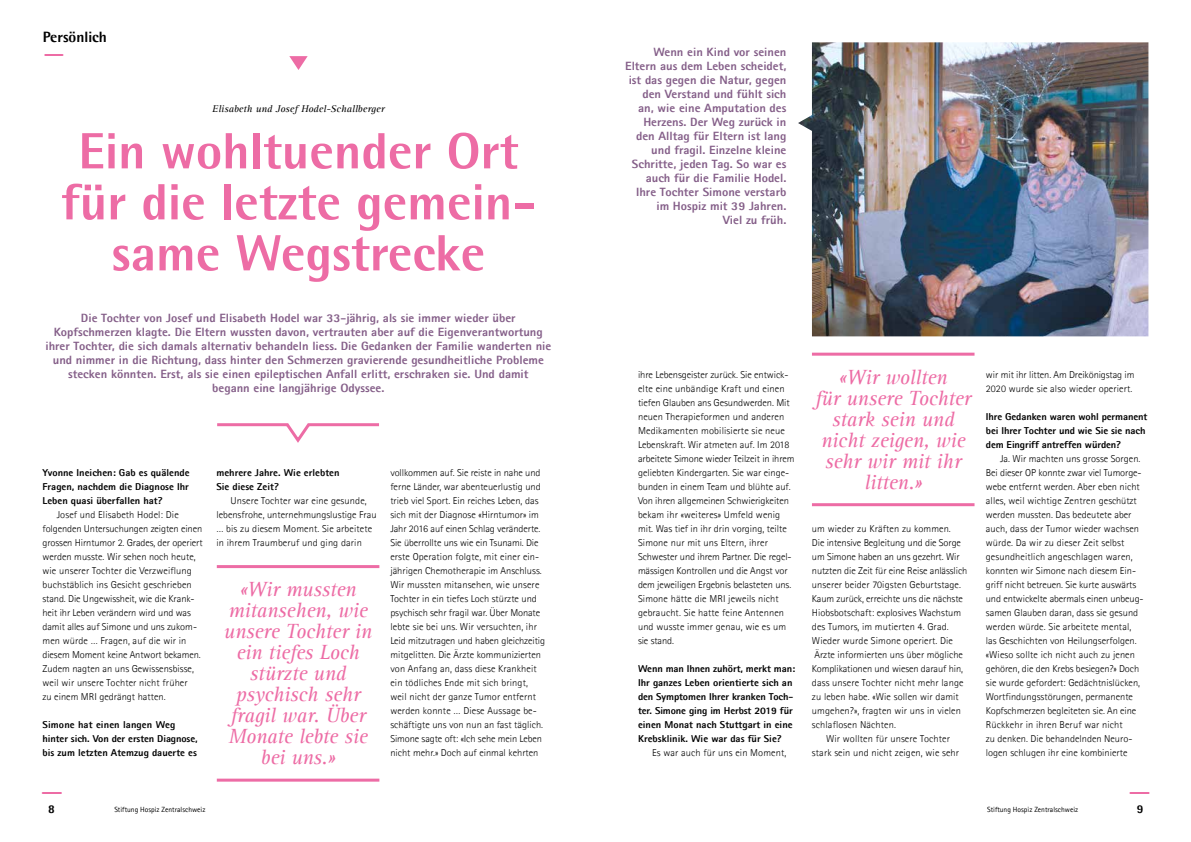
<style>
.page{position:relative;width:1191px;height:842px;background:#fff}
.page>*{position:absolute;margin:0;border:0;box-sizing:border-box;transform-origin:0 0}
.t1{font:800 51px/51px "Agfa Rotis Semisans";color:#ed6ca5;text-align:center}
.t2{font:32px "Agfa Rotis Sans Serif";color:#ed6ca5;scale:1.05 1}
.t3{font:300 32px "Agfa Rotis Sans Serif";color:#ed6ca5;scale:1.05 1}
.t4{font:italic 21px/21px "Agfa Rotis Serif";letter-spacing:-.01em;color:#ed6ca5;text-align:center}
.t5{font:800 15px "Agfa Rotis Semisans";color:#000}
.t6{font:800 12px/14px "Agfa Rotis Sans Serif";color:#845e88;text-align:center;scale:1.05 1}
.t7{font:800 12px "Agfa Rotis Semisans";color:#000}
.t8{font:300 10px/14px "Agfa Rotis Sans Serif";color:#000;scale:1.04 1}
.t9{font:300 10px/14px "Agfa Rotis Sans Serif";color:#000;scale:1.05 1}
.t10{font:800 10px/14px "Agfa Rotis Sans Serif";color:#000;scale:1.05 1}
.t11{font:italic 10px "Agfa Rotis Serif";color:#000;scale:1.06 1}
.t12{font:7.5px "Agfa Rotis Sans Serif";color:#000}
</style>
<div class="page">
<svg style="left:289px;top:56px;width:19px;height:14px"></svg>
<svg style="left:217px;top:423px;width:162px;height:20px"></svg>
<hr style="left:217px;top:565px;width:162px;height:3px;background:#ed6ca5">
<hr style="left:217px;top:779px;width:162px;height:3px;background:#ed6ca5">
<hr style="left:812px;top:353px;width:162px;height:3px;background:#ed6ca5">
<hr style="left:812px;top:503px;width:162px;height:3px;background:#ed6ca5">
<img style="left:798px;top:42px;width:350px;height:294px">
<h3 class="t5" style="left:43px;top:28px;width:66px">Persönlich</h3>
<h2 class="t3" style="left:43px;top:34px;width:23px">—</h2>
<p class="t11" style="left:212px;top:103px;width:164px">Elisabeth und Josef Hodel-Schallberger</p>
<h1 class="t1" style="left:61px;top:125px;width:476px">Ein wohltuender Ort für die letzte gemein&shy;same Wegstrecke</h1>
<p class="t6" style="left:45px;top:311px;width:483px">Die Tochter von Josef und Elisabeth Hodel war 33-jährig, als sie immer wieder über Kopfschmerzen klagte. Die Eltern wussten davon, vertrauten aber auf die Eigenverantwortung ihrer Tochter, die sich damals alternativ behandeln liess. Die Gedanken der Familie wanderten nie und nimmer in die Richtung, dass hinter den Schmerzen gravierende gesundheitliche Probleme stecken könnten. Erst, als sie einen epileptischen Anfall erlitt, erschraken sie. Und damit<br>begann eine langjährige Odyssee.</p>
<p class="t10" style="left:43px;top:466px;width:141px;text-align:justify">Yvonne Ineichen: Gab es quälende Fragen, nachdem die Diagnose Ihr Leben quasi überfallen hat?</p>
<p class="t8" style="left:43px;top:508px;width:155px;text-indent:14px">Josef und Elisabeth Hodel: Die folgenden Untersuchungen zeigten einen grossen Hirntumor 2. Grades, der operiert werden musste. Wir sehen noch heute, wie unserer Tochter die Verzweiflung buchstäblich ins Gesicht geschrieben stand. Die Ungewissheit, wie die Krank&shy;heit ihr Leben verändern wird und was damit alles auf Simone und uns zukom&shy;men würde … Fragen, auf die wir in diesem Moment keine Antwort bekamen.<br>Zudem nagten an uns Gewissensbisse, weil wir unsere Tochter nicht früher<br>zu einem MRI gedrängt hatten.</p>
<p class="t10" style="left:43px;top:718px;width:149px">Simone hat einen langen Weg hinter sich. Von der ersten Diagnose, bis zum letzten Atemzug dauerte es</p>
<p class="t10" style="left:216px;top:466px;width:119px">mehrere Jahre. Wie erlebten<br>Sie diese Zeit?</p>
<p class="t8" style="left:216px;top:494px;width:155px;text-indent:14px">Unsere Tochter war eine gesunde, lebensfrohe, unternehmungslustige Frau … bis zu diesem Moment. Sie arbeitete in ihrem Traumberuf und ging darin</p>
<h3 class="t4" style="left:224px;top:580px;width:150px">«Wir mussten mitansehen, wie unsere Tochter in ein tiefes Loch stürzte und psychisch sehr fragil war. Über<br>Monate lebte sie bei uns.»</h3>
<p class="t8" style="left:390px;top:466px;width:150px">vollkommen auf. Sie reiste in nahe und ferne Länder, war abenteuerlustig und trieb viel Sport. Ein reiches Leben, das sich mit der Diagnose «Hirntumor» im Jahr 2016 auf einen Schlag veränderte.<br>Sie überrollte uns wie ein Tsunami. Die erste Operation folgte, mit einer ein&shy;jährigen Chemotherapie im Anschluss.<br>Wir mussten mitansehen, wie unsere Tochter in ein tiefes Loch stürzte und psychisch sehr fragil war. Über Monate lebte sie bei uns. Wir versuchten, ihr Leid mitzutragen und haben gleichzeitig mitgelitten. Die Ärzte kommunizierten von Anfang an, dass diese Krankheit ein tödliches Ende mit sich bringt, weil nicht der ganze Tumor entfernt werden konnte … Diese Aussage be&shy;schäftigte uns von nun an fast täglich.<br>Simone sagte oft: «Ich sehe mein Leben nicht mehr.» Doch auf einmal kehrten</p>
<p class="t6" style="left:625px;top:45px;width:155px;text-align:right">Wenn ein Kind vor seinen<br>Eltern aus dem Leben scheidet, ist das gegen die Natur, gegen den Verstand und fühlt sich an, wie eine Amputation des<br>Herzens. Der Weg zurück in den Alltag für Eltern ist lang und fragil. Einzelne kleine<br>Schritte, jeden Tag. So war es auch für die Familie Hodel.<br>Ihre Tochter Simone verstarb im Hospiz mit 39 Jahren.<br>Viel zu früh.</p>
<p class="t9" style="left:638px;top:368px;width:151px">ihre Lebensgeister zurück. Sie entwick&shy;elte eine unbändige Kraft und einen tiefen Glauben ans Gesundwerden. Mit neuen Therapieformen und anderen Medikamenten mobilisierte sie neue Lebenskraft. Wir atmeten auf. Im 2018 arbeitete Simone wieder Teilzeit in ihrem geliebten Kindergarten. Sie war einge&shy;bunden in einem Team und blühte auf.<br>Von ihren allgemeinen Schwierigkeiten bekam ihr «weiteres» Umfeld wenig mit. Was tief in ihr drin vorging, teilte Simone nur mit uns Eltern, ihrer Schwester und ihrem Partner. Die regel&shy;mässigen Kontrollen und die Angst vor dem jeweiligen Ergebnis belasteten uns.<br>Simone hätte die MRI jeweils nicht gebraucht. Sie hatte feine Antennen und wusste immer genau, wie es um sie stand.</p>
<p class="t10" style="left:638px;top:662px;width:151px">Wenn man Ihnen zuhört, merkt man:<br>Ihr ganzes Leben orientierte sich an den Symptomen Ihrer kranken Toch&shy;ter. Simone ging im Herbst 2019 für einen Monat nach Stuttgart in eine Krebsklinik. Wie war das für Sie?</p>
<p class="t8" style="left:652px;top:746px;width:130px">Es war auch für uns ein Moment,</p>
<h3 class="t4" style="left:815px;top:367px;width:158px">«Wir wollten<br>für unsere Tochter stark sein und nicht zeigen, wie sehr wir mit ihr litten.»</h3>
<p class="t8" style="left:812px;top:522px;width:135px">um wieder zu Kräften zu kommen.</p>
<p class="t8" style="left:812px;top:536px;width:145px">Die intensive Begleitung und die Sorge</p>
<p class="t8" style="left:812px;top:550px;width:143px">um Simone haben an uns gezehrt. Wir</p>
<p class="t8" style="left:812px;top:564px;width:151px">nutzten die Zeit für eine Reise anlässlich</p>
<p class="t8" style="left:812px;top:578px;width:145px">unserer beider 70igsten Geburtstage.</p>
<p class="t8" style="left:812px;top:592px;width:147px">Kaum zurück, erreichte uns die nächste</p>
<p class="t8" style="left:812px;top:606px;width:145px">Hiobsbotschaft: explosives Wachstum</p>
<p class="t8" style="left:812px;top:620px;width:133px">des Tumors, im mutierten 4. Grad.</p>
<p class="t8" style="left:812px;top:634px;width:137px">Wieder wurde Simone operiert. Die</p>
<p class="t8" style="left:814px;top:648px;width:144px">Ärzte informierten uns über mögliche</p>
<p class="t8" style="left:812px;top:662px;width:147px">Komplikationen und wiesen darauf hin,</p>
<p class="t8" style="left:812px;top:676px;width:147px">dass unsere Tochter nicht mehr lange</p>
<p class="t8" style="left:812px;top:690px;width:143px">zu leben habe. «Wie sollen wir damit</p>
<p class="t8" style="left:812px;top:704px;width:145px">umgehen?», fragten wir uns in vielen</p>
<p class="t8" style="left:812px;top:718px;width:82px">schlaflosen Nächten.</p>
<p class="t8" style="left:826px;top:732px;width:121px">Wir wollten für unsere Tochter</p>
<p class="t8" style="left:812px;top:746px;width:143px">stark sein und nicht zeigen, wie sehr</p>
<p class="t8" style="left:986px;top:368px;width:144px">wir mit ihr litten. Am Dreikönigstag im<br>2020 wurde sie also wieder operiert.</p>
<p class="t10" style="left:986px;top:410px;width:155px">Ihre Gedanken waren wohl permanent bei Ihrer Tochter und wie Sie sie nach dem Eingriff antreffen würden?</p>
<p class="t8" style="left:986px;top:452px;width:153px;text-indent:14px">Ja. Wir machten uns grosse Sorgen.<br>Bei dieser OP konnte zwar viel Tumorge&shy;webe entfernt werden. Aber eben nicht alles, weil wichtige Zentren geschützt werden mussten. Das bedeutete aber auch, dass der Tumor wieder wachsen würde. Da wir zu dieser Zeit selbst gesundheitlich angeschlagen waren, konnten wir Simone nach diesem Ein&shy;griff nicht betreuen. Sie kurte auswärts und entwickelte abermals einen unbeug&shy;samen Glauben daran, dass sie gesund werden würde. Sie arbeitete mental, las Geschichten von Heilungserfolgen. «Wieso sollte ich nicht auch zu jenen gehören, die den Krebs besiegen?» Doch sie wurde gefordert: Gedächtnislücken, Wortfindungsstörungen, permanente Kopfschmerzen begleiteten sie. An eine Rückkehr in ihren Beruf war nicht<br>zu denken. Die behandelnden Neuro&shy;logen schlugen ihr eine kombinierte</p>
<h2 class="t2" style="left:40px;top:772px;width:23px">—</h2>
<p class="t7" style="left:48px;top:802px;width:8px">8</p>
<p class="t12" style="left:114px;top:805px;width:93px">Stiftung Hospiz Zentralschweiz</p>
<p class="t12" style="left:987px;top:805px;width:93px">Stiftung Hospiz Zentralschweiz</p>
<h2 class="t2" style="left:1128px;top:772px;width:23px">—</h2>
<p class="t7" style="left:1136px;top:802px;width:8px">9</p>
</div>
